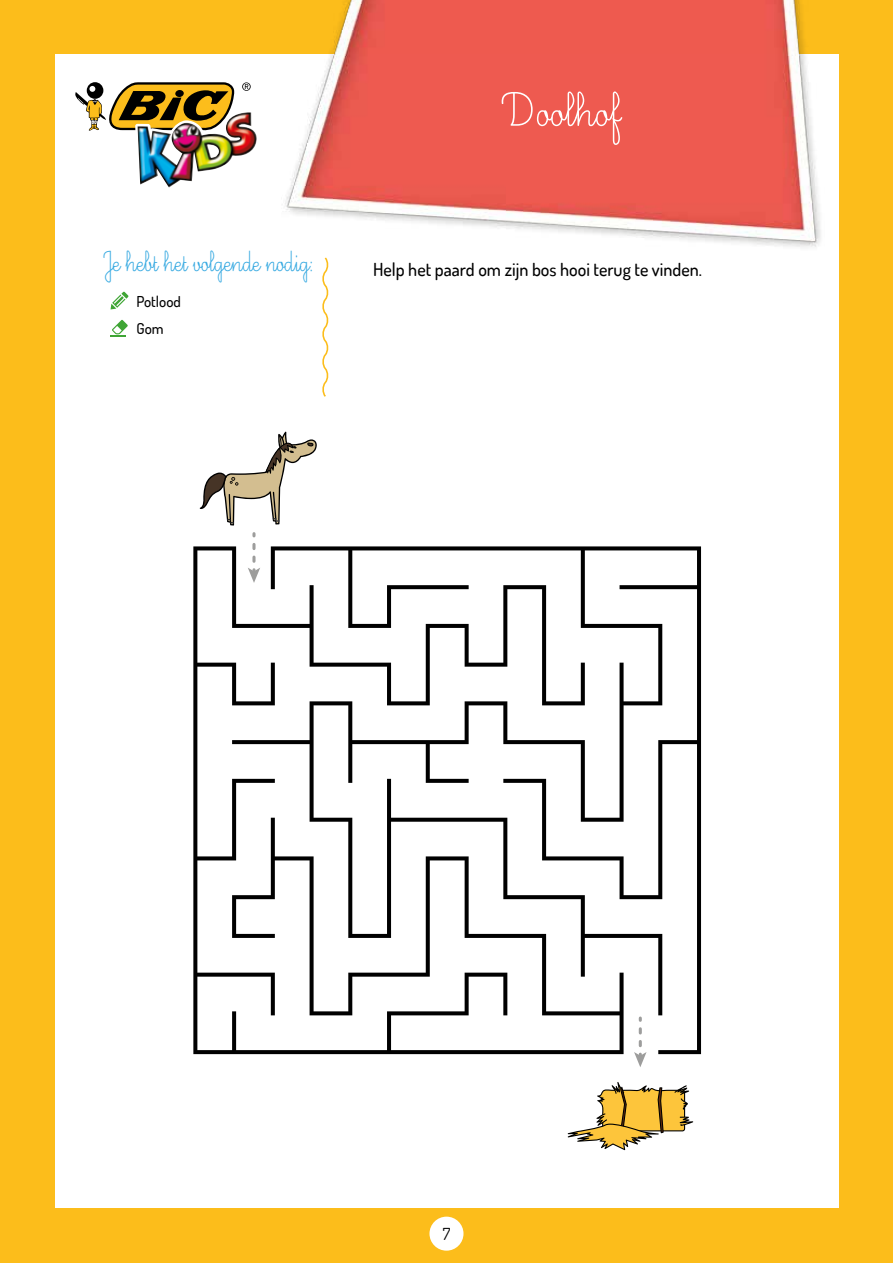
<style>
.page{position:relative;width:893px;height:1263px;background:#fcbd1b}
.page>*{position:absolute;margin:0;border:0;box-sizing:border-box;transform-origin:0 0}
.t1{font:60px "Ecriture A Romain Orne";color:#fff}
.t2{font:36px "Ecriture A Romain Orne";letter-spacing:-.01em;color:#36a9e1;scale:.93 1}
.t3{font:500 18px "Dosis";color:#000}
.t4{font:16.5px "Dosis";color:#000}
.t5{font:500 15px/27px "Dosis";color:#000}
</style>
<div class="page">
<div style="left:55px;top:55px;width:783px;height:1153px;background:#fff"></div>
<div style="left:429px;top:1216px;width:34px;height:35px;background:#fff;border-radius:50%"></div>
<img style="left:282px;top:0;width:543px;height:247px">
<svg style="left:75px;top:82px;width:176px;height:53px"></svg>
<img style="left:138px;top:112px;width:119px;height:76px">
<svg style="left:322px;top:257px;width:7px;height:140px"></svg>
<svg style="left:193px;top:546px;width:508px;height:508px"></svg>
<svg style="left:200px;top:432px;width:117px;height:93px"></svg>
<svg style="left:568px;top:1082px;width:125px;height:68px"></svg>
<svg style="left:248px;top:544px;width:12px;height:39px"></svg>
<svg style="left:634px;top:1029px;width:12px;height:38px"></svg>
<svg style="left:111px;top:292px;width:18px;height:17px"></svg>
<svg style="left:110px;top:320px;width:18px;height:17px"></svg>
<h2 class="t2" style="left:105px;top:244px;width:226px">Je hebt het volgende nodig:</h2>
<p class="t5" style="left:136px;top:288px;width:46px">Potlood<br>Gom</p>
<h1 class="t1" style="left:503px;top:81px;width:118px">Doolhof</h1>
<p class="t3" style="left:373px;top:258px;width:330px">Help het paard om zijn bos hooi terug te vinden.</p>
<p class="t4" style="left:443px;top:1223px;width:9px">7</p>
</div>
